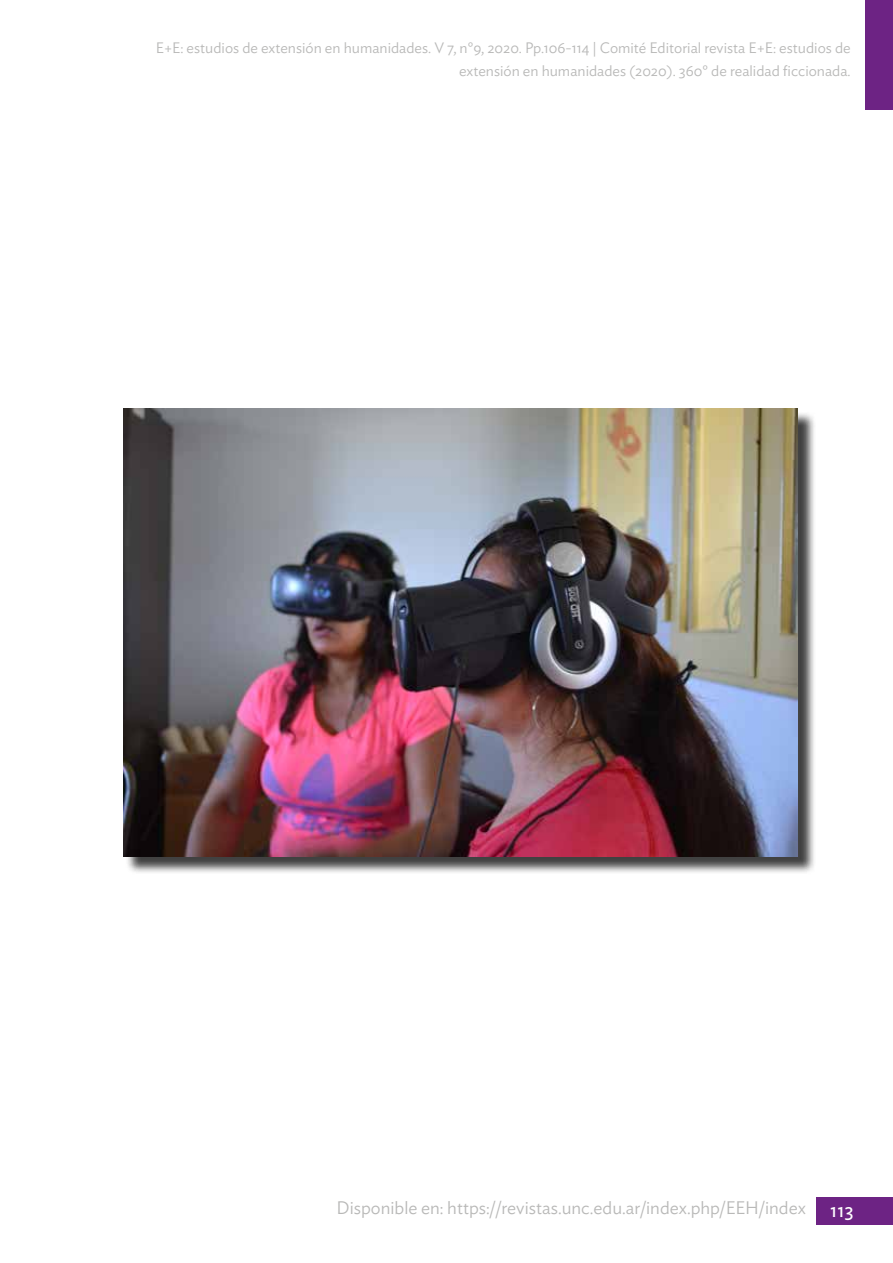
<style>
.page{position:relative;width:893px;height:1263px;background:#fff}
.page>*{position:absolute;margin:0;border:0;box-sizing:border-box;transform-origin:0 0}
.t1{font:19.5px "Ideal Sans";color:#fff}
.t2{font:300 18px "Ideal Sans";color:#b8b8b7}
.t3{font:300 15px/22.5px "Ideal Sans";color:#b8b8b7;text-align:right}
</style>
<div class="page">
<div style="left:816px;top:1197px;width:77px;height:28px;background:#6d2384"></div>
<div style="left:865px;top:0;width:28px;height:110px;background:#6d2384"></div>
<div style="left:125px;top:411px;width:691px;height:464px;background:#000;opacity:.75"></div>
<img style="left:123px;top:409px;width:674px;height:447px">
<p class="t3" style="left:156px;top:36px;width:696px">E+E: estudios de extensión en humanidades. V 7, n°9, 2020. Pp.106-114 | Comité Editorial revista E+E: estudios de extensión en humanidades (2020). 360° de realidad ficcionada.</p>
<p class="t2" style="left:337px;top:1193px;width:471px">Disponible en: https://revistas.unc.edu.ar/index.php/EEH/index</p>
<h1 class="t1" style="left:830px;top:1195px;width:25px">113</h1>
</div>
